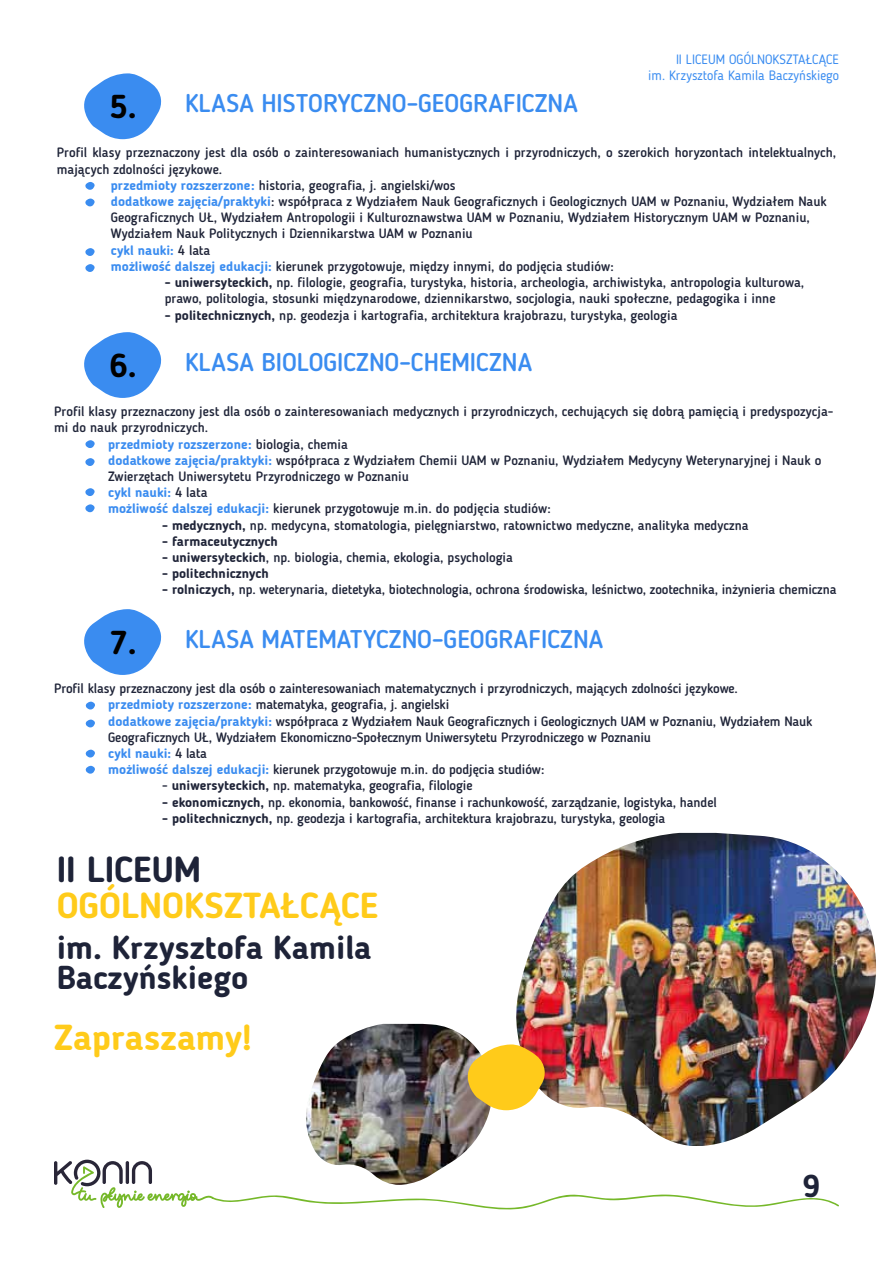
<style>
.page{position:relative;width:893px;height:1263px;background:#fff}
.page>*{position:absolute;margin:0;border:0;box-sizing:border-box;transform-origin:0 0}
.t1{font:700 36px "Blogger Sans";color:#ffcb1a}
.t2{font:700 36px "Blogger Sans";color:#1e2338}
.t3{font:700 33px/30px "Blogger Sans";color:#1e2338}
.t4{font:700 33px "Blogger Sans";color:#000}
.t5{font:700 31.5px "Blogger Sans";color:#1e2338}
.t6{font:500 25.5px "Blogger Sans";color:#3a8cf0}
.t7{font:500 13.5px/16.2px "Blogger Sans";color:#1f2438}
.t8{font:700 13.5px "Blogger Sans";color:#3a8cf0}
.t9{font:13.5px/16.2px "Blogger Sans";color:#3a8cf0;text-align:right}
.t10{font:700 13.5px "Blogger Sans";color:#1f2438}
.s1{font-weight:700;color:#3a8cf0}
.s2{font-weight:500;color:#1f2438}
.s3{font-weight:700}
</style>
<div class="page">
<svg style="left:54px;top:1159px;width:785px;height:51px"></svg>
<svg style="left:84px;top:73px;width:77px;height:66px"></svg>
<svg style="left:84px;top:332px;width:77px;height:66px"></svg>
<svg style="left:84px;top:609px;width:77px;height:66px"></svg>
<svg style="left:85px;top:182px;width:10px;height:8px"></svg>
<svg style="left:85px;top:440px;width:10px;height:8px"></svg>
<svg style="left:85px;top:199px;width:10px;height:7px"></svg>
<svg style="left:85px;top:458px;width:10px;height:8px"></svg>
<svg style="left:85px;top:264px;width:10px;height:8px"></svg>
<svg style="left:85px;top:248px;width:10px;height:8px"></svg>
<svg style="left:85px;top:488px;width:10px;height:8px"></svg>
<svg style="left:85px;top:504px;width:10px;height:8px"></svg>
<img style="left:516px;top:833px;width:360px;height:313px">
<img style="left:304px;top:1024px;width:189px;height:161px">
<svg style="left:467px;top:1044px;width:78px;height:66px;background:#ecbc3a"></svg>
<svg style="left:86px;top:702px;width:9px;height:7px"></svg>
<svg style="left:86px;top:719px;width:9px;height:8px"></svg>
<svg style="left:86px;top:750px;width:9px;height:7px"></svg>
<svg style="left:86px;top:766px;width:9px;height:8px"></svg>
<h2 class="t4" style="left:110px;top:87px;width:28px">5.</h2>
<h3 class="t6" style="left:185px;top:88px;width:394px">KLASA HISTORYCZNO–GEOGRAFICZNA</h3>
<p class="t9" style="left:648px;top:51px;width:192px">II LICEUM OGÓLNOKSZTAŁCĄCE<br>im. Krzysztofa Kamila Baczyńskiego</p>
<p class="t7" style="left:57px;top:145px;width:781px">Profil klasy przeznaczony jest dla osób o zainteresowaniach humanistycznych i przyrodniczych, o szerokich horyzontach intelektualnych,</p>
<p class="t7" style="left:57px;top:161px;width:167px">mających zdolności językowe.</p>
<p class="t7" style="left:111px;top:177px;width:346px"><span class="s1">przedmioty rozszerzone:</span> historia, geografia, j. angielski/wos</p>
<p class="t7" style="left:111px;top:193px;width:717px"><span class="s1">dodatkowe zajęcia/praktyki</span>: współpraca z Wydziałem Nauk Geograficznych i Geologicznych UAM w Poznaniu, Wydziałem Nauk</p>
<p class="t7" style="left:111px;top:209px;width:700px">Geograficznych UŁ, Wydziałem Antropologii i Kulturoznawstwa UAM w Poznaniu, Wydziałem Historycznym UAM w Poznaniu,</p>
<p class="t7" style="left:111px;top:226px;width:363px">Wydziałem Nauk Politycznych i Dziennikarstwa UAM w Poznaniu</p>
<p class="t8" style="left:111px;top:242px;width:101px">cykl nauki: <span class="s2">4 lata</span></p>
<p class="t7" style="left:111px;top:258px;width:504px"><span class="s1">możliwość dalszej edukacji:</span> kierunek przygotowuje, między innymi, do podjęcia studiów:</p>
<p class="t7" style="left:165px;top:274px;width:641px"><span class="s3">- uniwersyteckich,</span> np. filologie, geografia, turystyka, historia, archeologia, archiwistyka, antropologia kulturowa, prawo, politologia, stosunki międzynarodowe, dziennikarstwo, socjologia, nauki społeczne, pedagogika i inne</p>
<p class="t7" style="left:165px;top:307px;width:514px"><span class="s3">- politechnicznych,</span> np. geodezja i kartografia, architektura krajobrazu, turystyka, geologia</p>
<h2 class="t4" style="left:110px;top:345px;width:28px">6.</h2>
<h3 class="t6" style="left:185px;top:347px;width:349px">KLASA BIOLOGICZNO–CHEMICZNA</h3>
<p class="t7" style="left:54px;top:403px;width:781px">Profil klasy przeznaczony jest dla osób o zainteresowaniach medycznych i przyrodniczych, cechujących się dobrą pamięcią i predyspozycja-</p>
<p class="t7" style="left:54px;top:420px;width:156px">mi do nauk przyrodniczych.</p>
<p class="t8" style="left:108px;top:436px;width:241px">przedmioty rozszerzone: <span class="s2">biologia, chemia</span></p>
<p class="t7" style="left:108px;top:452px;width:715px"><span class="s1">dodatkowe zajęcia/praktyki:</span> współpraca z Wydziałem Chemii UAM w Poznaniu, Wydziałem Medycyny Weterynaryjnej i Nauk o</p>
<p class="t7" style="left:108px;top:468px;width:302px">Zwierzętach Uniwersytetu Przyrodniczego w Poznaniu</p>
<p class="t8" style="left:108px;top:484px;width:101px">cykl nauki: <span class="s2">4 lata</span></p>
<p class="t7" style="left:108px;top:501px;width:444px"><span class="s1">możliwość dalszej edukacji:</span> kierunek przygotowuje m.in. do podjęcia studiów:</p>
<p class="t7" style="left:162px;top:517px;width:588px"><span class="s3">- medycznych,</span> np. medycyna, stomatologia, pielęgniarstwo, ratownictwo medyczne, analityka medyczna</p>
<p class="t10" style="left:162px;top:533px;width:117px">- farmaceutycznych</p>
<p class="t7" style="left:162px;top:549px;width:352px"><span class="s3">- uniwersyteckich</span>, np. biologia, chemia, ekologia, psychologia</p>
<p class="t10" style="left:162px;top:565px;width:108px">- politechnicznych</p>
<p class="t7" style="left:162px;top:582px;width:676px"><span class="s3">- rolniczych,</span> np. weterynaria, dietetyka, biotechnologia, ochrona środowiska, leśnictwo, zootechnika, inżynieria chemiczna</p>
<h2 class="t4" style="left:110px;top:622px;width:28px">7.</h2>
<h3 class="t6" style="left:185px;top:624px;width:420px">KLASA MATEMATYCZNO–GEOGRAFICZNA</h3>
<p class="t7" style="left:108px;top:680px;width:706px;text-indent:-54px">Profil klasy przeznaczony jest dla osób o zainteresowaniach matematycznych i przyrodniczych, mających zdolności językowe.<br><span class="s1">przedmioty rozszerzone:</span> matematyka, geografia, j. angielski<br><span class="s1">dodatkowe zajęcia/praktyki:</span> współpraca z Wydziałem Nauk Geograficznych i Geologicznych UAM w Poznaniu, Wydziałem Nauk Geograficznych UŁ, Wydziałem Ekonomiczno-Społecznym Uniwersytetu Przyrodniczego w Poznaniu<br><span class="s1">cykl nauki:</span> 4 lata<br><span class="s1">możliwość dalszej edukacji:</span> kierunek przygotowuje m.in. do podjęcia studiów:</p>
<p class="t7" style="left:162px;top:777px;width:312px">- <span class="s3">uniwersyteckich,</span> np. matematyka, geografia, filologie</p>
<p class="t7" style="left:162px;top:794px;width:556px"><span class="s3">- ekonomicznych,</span> np. ekonomia, bankowość, finanse i rachunkowość, zarządzanie, logistyka, handel</p>
<p class="t7" style="left:162px;top:810px;width:505px"><span class="s3">- politechnicznych,</span> np. geodezja i kartografia, architektura krajobrazu, turystyka, geologia</p>
<h1 class="t2" style="left:57px;top:848px;width:146px">II LICEUM</h1>
<h1 class="t1" style="left:57px;top:884px;width:323px">OGÓLNOKSZTAŁCĄCE</h1>
<h2 class="t3" style="left:57px;top:932px;width:316px">im. Krzysztofa Kamila<br>Baczyńskiego</h2>
<h1 class="t1" style="left:54px;top:1016px;width:199px">Zapraszamy!</h1>
<h3 class="t5" style="left:803px;top:1167px;width:19px">9</h3>
</div>
